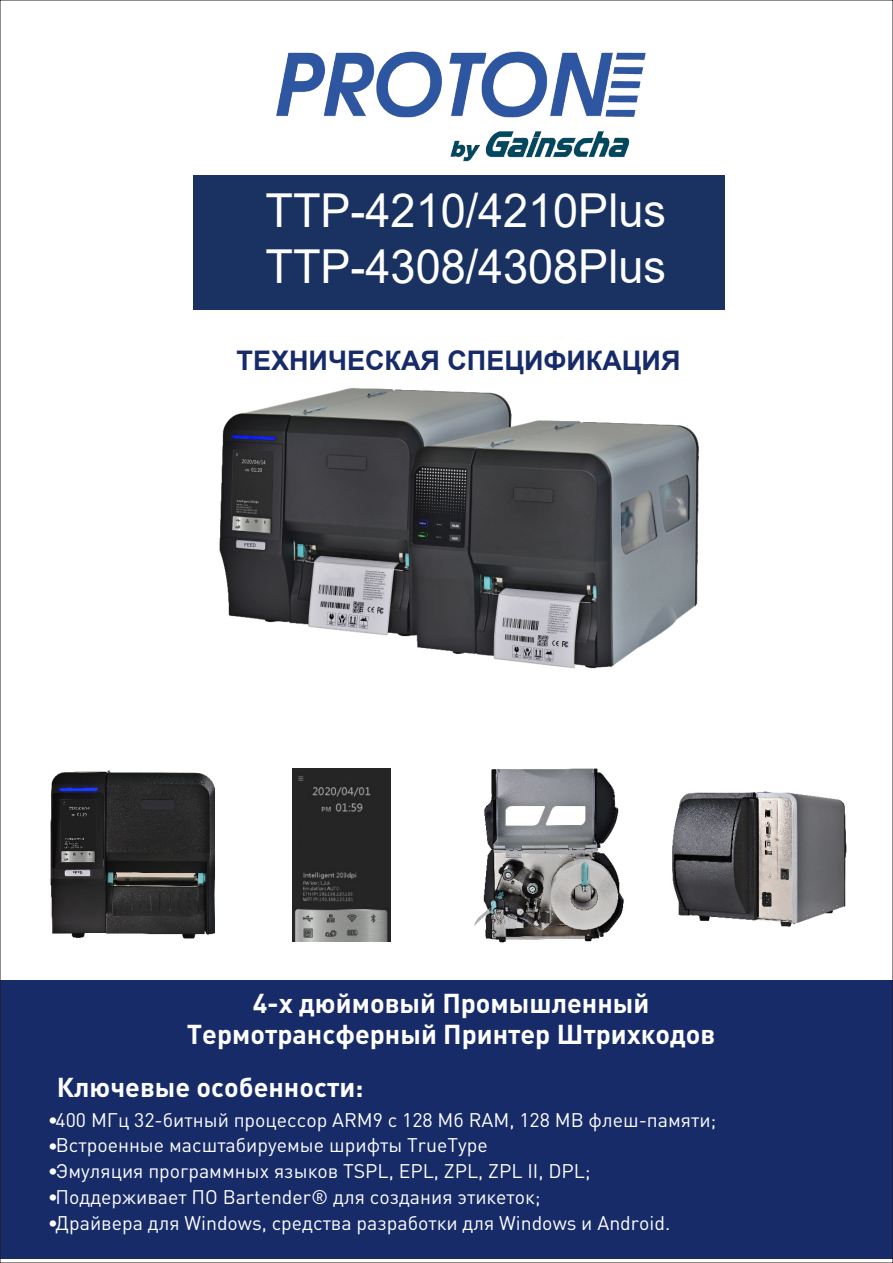
<style>
.page{position:relative;width:893px;height:1263px;background:#fff}
.page>*{position:absolute;margin:0;border:0;box-sizing:border-box;transform-origin:0 0}
.t1{font:46.8px/56.1px "Arial";color:#fff;scale:.96 1}
.t2{font:700 27px/30.6px "DIN Pro";color:#fff;text-align:center}
.t3{font:700 27px "Arial";color:#172b69}
.t4{font:19.5px "DIN Pro";color:#fff}
.s1{font-style:inherit}
</style>
<div class="page">
<div style="left:0;top:980px;width:892px;height:279px;background:#172b69"></div>
<img style="left:43px;top:767px;width:177px;height:177px;border-radius:27px">
<img style="left:475px;top:768px;width:149px;height:175px">
<img style="left:672px;top:791px;width:175px;height:136px">
<img style="left:292px;top:768px;width:99px;height:174px">
<img style="left:219px;top:388px;width:480px;height:281px">
<div style="left:193px;top:175px;width:532px;height:135px;background:#193262"></div>
<img style="left:276px;top:51px;width:370px;height:111px">
<h1 class="t1" style="left:266px;top:182px;width:418px"><span class="s1">TTP-42</span>10<span class="s1">/</span>4210Plus<br>TTP-4308/4308Plus</h1>
<h2 class="t3" style="left:237px;top:342px;width:445px">ТЕХНИЧЕСКАЯ СПЕЦИФИКАЦИЯ</h2>
<h2 class="t2" style="left:187px;top:985px;width:530px">4-х дюймовый Промышленный<br>Термотрансферный Принтер Штрихкодов</h2>
<h2 class="t2" style="left:57px;top:1068px;width:308px">Ключевые особенности:</h2>
<p class="t4" style="left:48px;top:1105px;width:670px">•400 МГц 32-битный процессор ARM9 с 128 Мб RAM, 128 MB флеш-памяти;</p>
<p class="t4" style="left:48px;top:1130px;width:442px">•Встроенные масштабируемые шрифты TrueType</p>
<p class="t4" style="left:48px;top:1156px;width:545px">•Эмуляция программных языков TSPL, EPL, ZPL, ZPL II, DPL;</p>
<p class="t4" style="left:48px;top:1182px;width:495px">•Поддерживает ПО Bartender® для создания этикеток;</p>
<p class="t4" style="left:48px;top:1208px;width:624px">•Драйвера для Windows, средства разработки для Windows и Android.</p>
</div>
